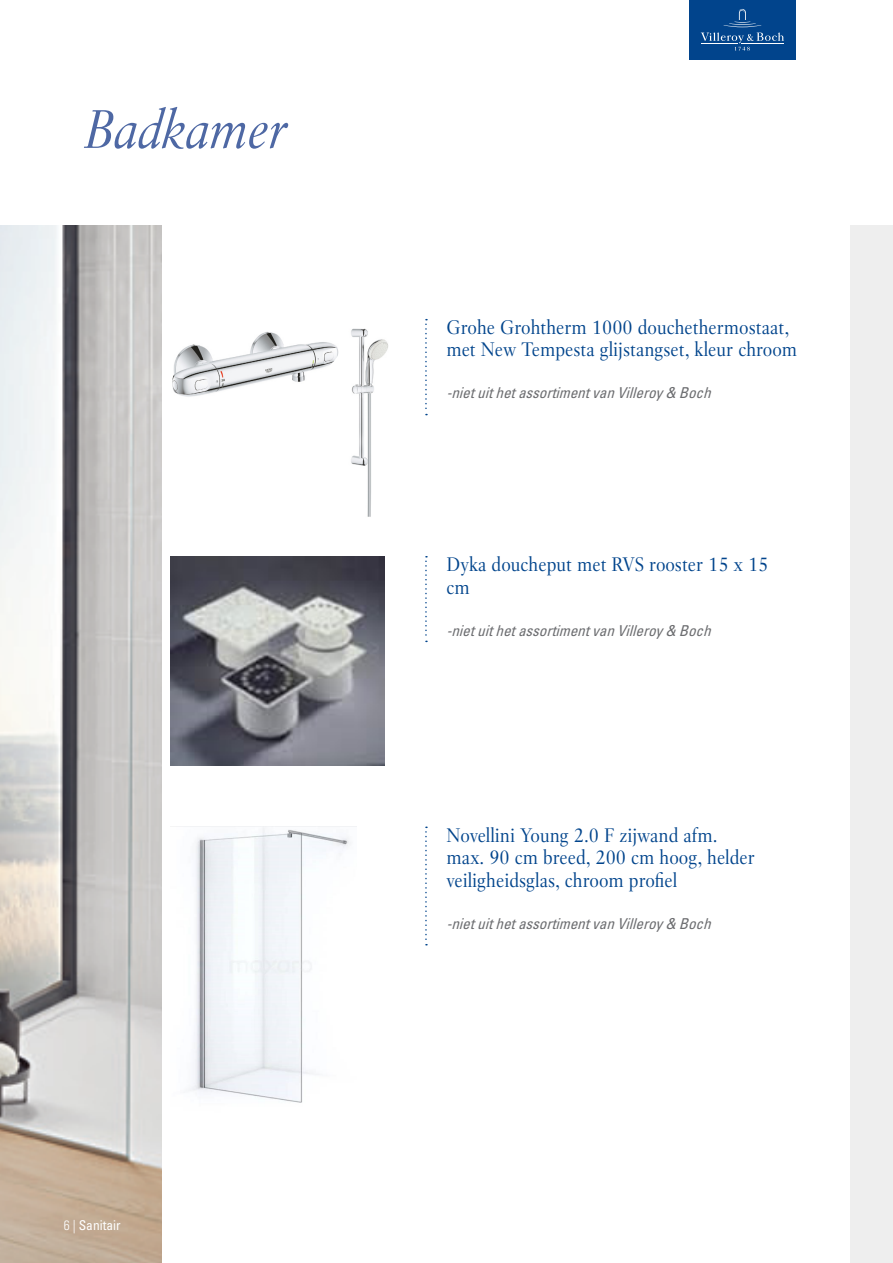
<style>
.page{position:relative;width:893px;height:1263px;background:#fff}
.page>*{position:absolute;margin:0;border:0;box-sizing:border-box;transform-origin:0 0}
.Kop_1{font:italic 54px "Villeroy Boch";color:#4e68a4}
.V_B_standaard_tekst{font:19.5px/22.5px "Villeroy Boch";color:#01448c}
.V_B_standaard_tekst-2{font:italic condensed 15px "Univers LT Std";color:#6c6d70}
.t1{font:condensed 13.5px "Univers LT Std";color:#fff}
.s1{font-weight:300}
</style>
<div class="page">
<div style="left:850px;top:225px;width:43px;height:1038px;background:#eee"></div>
<div style="left:689px;top:0;width:106px;height:60px;background:#01448c"></div>
<svg style="left:701px;top:9px;width:83px;height:42px"></svg>
<svg style="left:425px;top:556px;width:2px;height:86px"></svg>
<img style="left:170px;top:556px;width:214px;height:209px">
<img style="left:0;top:225px;width:162px;height:1038px">
<svg style="left:425px;top:319px;width:2px;height:96px"></svg>
<img style="left:172px;top:332px;width:167px;height:65px">
<img style="left:351px;top:328px;width:37px;height:189px">
<svg style="left:425px;top:826px;width:2px;height:119px"></svg>
<img style="left:176px;top:826px;width:180px;height:277px">
<p class="Kop_1" style="left:85px;top:95px;width:204px">Badkamer</p>
<p class="t1" style="left:64px;top:1217px;width:58px"><span class="s1">6 |</span> Sanitair</p>
<p class="V_B_standaard_tekst" style="left:446px;top:316px;width:352px">Grohe Grohtherm 1000 douchethermostaat, met New Tempesta glijstangset, kleur chroom</p>
<p class="V_B_standaard_tekst-2" style="left:446px;top:384px;width:271px">-nietuithetassortimentvanVilleroy&amp; Boch</p>
<p class="V_B_standaard_tekst" style="left:446px;top:553px;width:323px">Dyka doucheput met RVS rooster 15 x 15 cm</p>
<p class="V_B_standaard_tekst-2" style="left:446px;top:621px;width:271px">-nietuithetassortimentvanVilleroy&amp; Boch</p>
<p class="V_B_standaard_tekst" style="left:446px;top:823px;width:310px">Novellini Young 2.0 F zijwand afm. max. 90 cm breed, 200 cm hoog, helder veiligheidsglas, chroom profiel</p>
<p class="V_B_standaard_tekst-2" style="left:446px;top:914px;width:271px">-nietuithetassortimentvanVilleroy&amp; Boch</p>
</div>
